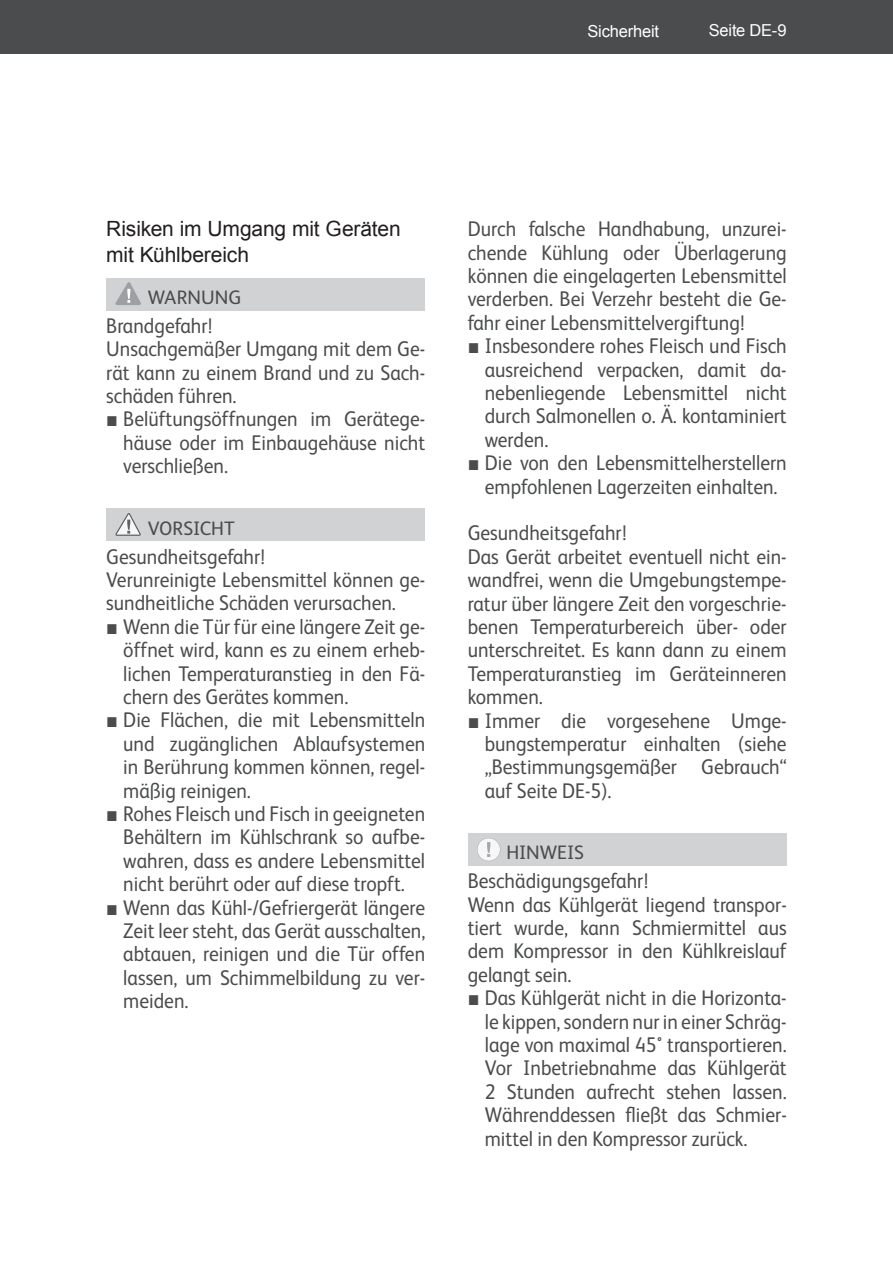
<style>
.page{position:relative;width:893px;height:1263px;background:#fff}
.page>*{position:absolute;margin:0;border:0;box-sizing:border-box;transform-origin:0 0}
.t1{font:21.3px/23.4px "FS Albert";color:#4b4c4d;text-align:justify;scale:.92 1}
.t2{font:21px/25.2px "Arial";letter-spacing:-.005em;color:#231f20}
.t3{font:19.5px "FS Albert";color:#4b4c4d}
.t4{font:16.5px "Arial";letter-spacing:-.015em;color:#fff}
.s1{font-family:"Arial"}
</style>
<div class="page">
<div style="left:0;top:0;width:893px;height:54px;background:#4b4c4d"></div>
<div style="left:106px;top:278px;width:319px;height:33px;background:#d1d2d4"></div>
<div style="left:106px;top:508px;width:319px;height:33px;background:#d1d2d4"></div>
<svg style="left:116px;top:282px;width:25px;height:23px"></svg>
<svg style="left:115px;top:513px;width:26px;height:23px"></svg>
<div style="left:468px;top:833px;width:319px;height:33px;background:#d1d2d4"></div>
<svg style="left:477px;top:838px;width:23px;height:23px"></svg>
<p class="t4" style="left:587px;top:22px;width:73px">Sicherheit</p>
<p class="t4" style="left:709px;top:22px;width:79px">Seite DE-9</p>
<p class="t2" style="left:106px;top:217px;width:296px">Risiken im Umgang mit Geräten mit Kühlbereich</p>
<p class="t3" style="left:148px;top:290px;width:95px">WARNUNG</p>
<p class="t1" style="left:106px;top:316px;width:348px;text-align:left">Brandgefahr!<br>Unsachgemäßer Umgang mit dem Ge&shy;rät kann zu einem Brand und zu Sach&shy;schäden führen.</p>
<p class="t1" style="left:123px;top:409px;width:330px;text-indent:-17px"><span class="s1">■</span> Belüftungsöffnungen im Gerätege&shy;häuse oder im Einbaugehäuse nicht verschließen.</p>
<p class="t3" style="left:148px;top:521px;width:89px">VORSICHT</p>
<p class="t1" style="left:106px;top:546px;width:348px;text-align:left">Gesundheitsgefahr!<br>Verunreinigte Lebensmittel können ge&shy;sundheitliche Schäden verursachen.</p>
<p class="t1" style="left:123px;top:617px;width:330px;text-indent:-17px"><span class="s1">■</span> Wenn die Tür für eine längere Zeit ge&shy;öffnet wird, kann es zu einem erheb&shy;lichen Temperaturanstieg in den Fä&shy;chern des Gerätes kommen.</p>
<p class="t1" style="left:123px;top:710px;width:330px;text-indent:-17px"><span class="s1">■</span> Die Flächen, die mit Lebensmitteln und zugänglichen Ablaufsystemen in Berührung kommen können, regel&shy;mäßig reinigen.</p>
<p class="t1" style="left:123px;top:804px;width:330px;text-indent:-17px"><span class="s1">■</span> Rohes Fleisch und Fisch in geeigneten Behältern im Kühlschrank so aufbe&shy;wahren, dass es andere Lebensmittel nicht berührt oder auf diese tropft.</p>
<p class="t1" style="left:123px;top:897px;width:330px;text-indent:-17px"><span class="s1">■</span> Wenn das Kühl-/Gefriergerät längere Zeit leer steht, das Gerät ausschalten, abtauen, reinigen und die Tür offen lassen, um Schimmelbildung zu ver&shy;meiden.</p>
<p class="t1" style="left:468px;top:219px;width:348px">Durch falsche Handhabung, unzurei&shy;chende Kühlung oder Überlagerung können die eingelagerten Lebensmittel verderben. Bei Verzehr besteht die Ge&shy;fahr einer Lebensmittelvergiftung!</p>
<p class="t1" style="left:485px;top:336px;width:330px;text-indent:-17px"><span class="s1">■</span> Insbesondere rohes Fleisch und Fisch ausreichend verpacken, damit da&shy;nebenliegende Lebensmittel nicht durch Salmonellen o. Ä. kontaminiert werden.</p>
<p class="t1" style="left:468px;top:453px;width:348px;text-align:center"><span class="s1">■</span> Die von den Lebensmittelherstellern empfohlenen Lagerzeiten einhalten.</p>
<p class="t1" style="left:468px;top:523px;width:348px;text-align:left">Gesundheitsgefahr!<br>Das Gerät arbeitet eventuell nicht ein&shy;wandfrei, wenn die Umgebungstempe&shy;ratur über längere Zeit den vorgeschrie&shy;benen Temperaturbereich über- oder unterschreitet. Es kann dann zu einem<br>Temperaturanstieg im Geräteinneren kommen.</p>
<p class="t1" style="left:485px;top:710px;width:330px;text-indent:-17px"><span class="s1">■</span> Immer die vorgesehene Umge&shy;bungstemperatur einhalten (siehe „Bestimmungsgemäßer Gebrauch“ auf Seite DE-5).</p>
<p class="t3" style="left:506px;top:845px;width:79px">HINWEIS</p>
<p class="t1" style="left:468px;top:871px;width:348px;text-align:left">Beschädigungsgefahr!<br>Wenn das Kühlgerät liegend transpor&shy;tiert wurde, kann Schmiermittel aus dem Kompressor in den Kühlkreislauf gelangt sein.</p>
<p class="t1" style="left:485px;top:988px;width:330px;text-indent:-17px"><span class="s1">■</span> Das Kühlgerät nicht in die Horizonta&shy;le kippen, sondern nur in einer Schräg&shy;lage von maximal 45° transportieren.<br>Vor Inbetriebnahme das Kühlgerät 2 Stunden aufrecht stehen lassen.<br>Währenddessen fließt das Schmier&shy;mittel in den Kompressor zurück.</p>
</div>
